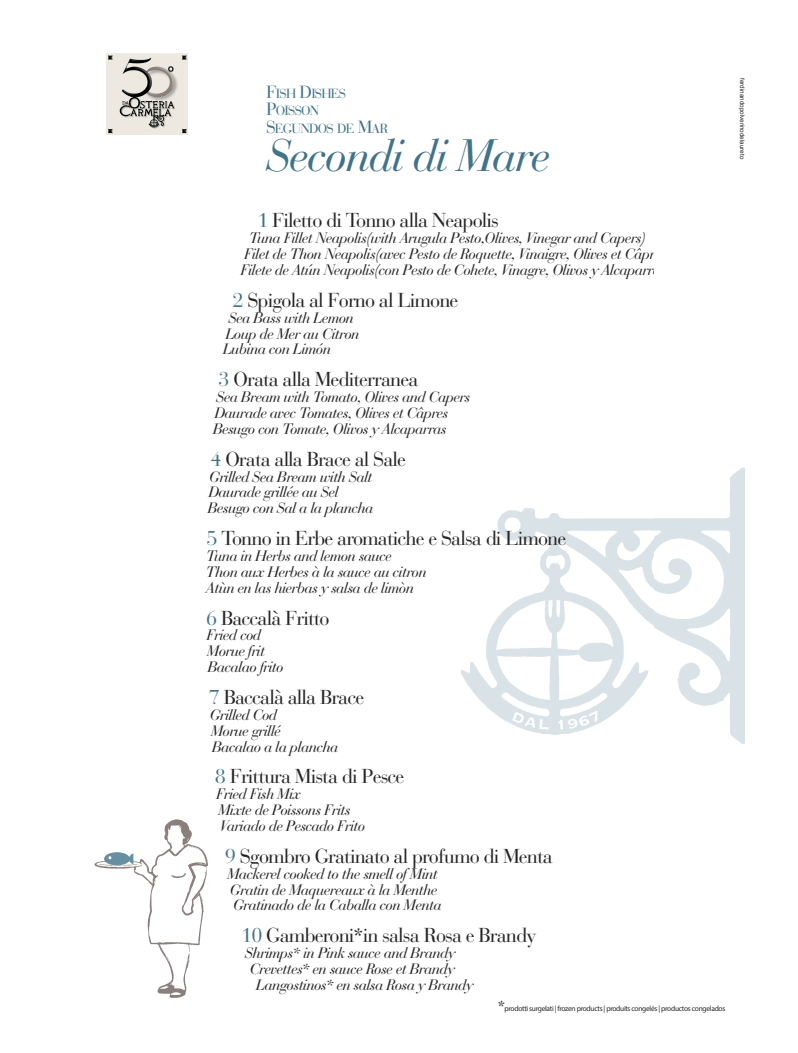
<style>
.page{position:relative;width:798px;height:1053px;background:#fff}
.page>*{position:absolute;margin:0;border:0;box-sizing:border-box;transform-origin:0 0}
.t1{font:italic 45px "Bauer Bodoni";letter-spacing:-.045em;color:#417389}
.t2{font:20px "Bauer Bodoni";letter-spacing:-.045em;color:#272627}
.t3{font:italic 15px/15.9px "Bauer Bodoni";letter-spacing:-.045em;color:#272627}
.t4{font:13.12px/17.5px "Bauer Bodoni";letter-spacing:-.06em;color:#417389}
.t5{font:7.5px "Myriad Pro";letter-spacing:-.04em;color:#272627}
.t6{font:6.25px "Helvetica";color:#272627}
.s1{font-size:17.5px}
.s2{color:#417389}
.s3{font-family:"Bauer Bodoni";font-size:15px}
</style>
<div class="page">
<img style="left:94px;top:819px;width:114px;height:179px">
<img style="left:461px;top:508px;width:193px;height:227px">
<svg style="left:104px;top:852px;width:29px;height:13px"></svg>
<img style="left:106px;top:53px;width:82px;height:82px">
<img style="left:654px;top:467px;width:90px;height:277px">
<svg style="left:658px;top:531px;width:14px;height:14px"></svg>
<svg style="left:669px;top:611px;width:13px;height:13px"></svg>
<svg style="left:658px;top:690px;width:14px;height:14px"></svg>
<p class="t4" style="left:266px;top:86px;width:124px"><span class="s1">F</span>ISH <span class="s1">D</span>ISHES<br><span class="s1">P</span>OISSON<br><span class="s1">S</span>EGUNDOS DE <span class="s1">M</span>AR</p>
<h1 class="t1" style="left:266px;top:140px;width:286px">Secondi di Mare</h1>
<p class="t6" style="left:744px;top:78px;width:82px;rotate:90deg">ferdinandopolverinodelaureto</p>
<h2 class="t2" style="left:257px;top:213px;width:243px"><span class="s2">1</span> Filetto di Tonno alla Neapolis</h2>
<p class="t3" style="left:240px;top:232px;width:431px;text-indent:9px">Tuna Fillet Neapolis(with Arugula Pesto,Olives, Vinegar and Capers)<br>Filet de Thon Neapolis(avec Pesto de Roquette, Vinaigre, Olives et Câpres)<br>Filete de Atún Neapolis(con Pesto de Cohete, Vinagre, Olivos y Alcaparras)</p>
<h2 class="t2" style="left:232px;top:293px;width:227px"><span class="s2">2</span> Spigola al Forno al Limone</h2>
<p class="t3" style="left:223px;top:311px;width:138px;text-indent:6px">Sea Bass with Lemon<br>Loup de Mer au Citron<br>Lubina con Limón</p>
<h2 class="t2" style="left:218px;top:372px;width:201px"><span class="s2">3</span> Orata alla Mediterranea</h2>
<p class="t3" style="left:213px;top:391px;width:259px">Sea Bream with Tomato, Olives and Capers<br>Daurade avec Tomates, Olives et Câpres<br>Besugo con Tomate, Olivos y Alcaparras</p>
<h2 class="t2" style="left:210px;top:451px;width:197px"><span class="s2">4</span> Orata alla Brace al Sale</h2>
<p class="t3" style="left:207px;top:470px;width:167px">Grilled Sea Bream with Salt<br>Daurade grillée au Sel<br>Besugo con Sal a la plancha</p>
<h2 class="t2" style="left:206px;top:531px;width:361px"><span class="s2">5</span> Tonno in Erbe aromatiche e Salsa di Limone</h2>
<p class="t3" style="left:206px;top:549px;width:222px">Tuna in Herbs and lemon sauce<br>Thon aux Herbes à la sauce au citron<br>Atùn en las hierbas y salsa de limòn</p>
<h2 class="t2" style="left:206px;top:610px;width:125px"><span class="s2">6</span> Baccalà Fritto</h2>
<p class="t3" style="left:206px;top:629px;width:79px">Fried cod<br>Morue frit<br>Bacalao frito</p>
<h2 class="t2" style="left:209px;top:689px;width:157px"><span class="s2">7</span> Baccalà alla Brace</h2>
<p class="t3" style="left:210px;top:708px;width:130px">Grilled Cod<br>Morue grillé<br>Bacalao a la plancha</p>
<h2 class="t2" style="left:215px;top:769px;width:191px"><span class="s2">8</span> Frittura Mista di Pesce</h2>
<p class="t3" style="left:216px;top:788px;width:151px">Fried Fish Mix<br>Mixte de Poissons Frits<br>Variado de Pescado Frito</p>
<h2 class="t2" style="left:225px;top:848px;width:329px"><span class="s2">9</span> Sgombro Gratinato al profumo di Menta</h2>
<p class="t3" style="left:227px;top:867px;width:216px">Mackerel cooked to the smell of Mint<br>Gratin de Maquereaux à la Menthe<br>Gratinado de la Caballa con Menta</p>
<h2 class="t2" style="left:241px;top:928px;width:296px"><span class="s2">10</span> Gamberoni*in salsa Rosa e Brandy</h2>
<p class="t3" style="left:245px;top:946px;width:212px">Shrimps* in Pink sauce and Brandy</p>
<p class="t3" style="left:250px;top:962px;width:206px">Crevettes* en sauce Rose et Brandy</p>
<p class="t3" style="left:256px;top:978px;width:219px">Langostinos* en salsa Rosa y Brandy</p>
<p class="t5" style="left:497px;top:1005px;width:229px"><span class="s3">*</span>prodotti surgelati | frozen products | produits congelés | productos congelados</p>
</div>
